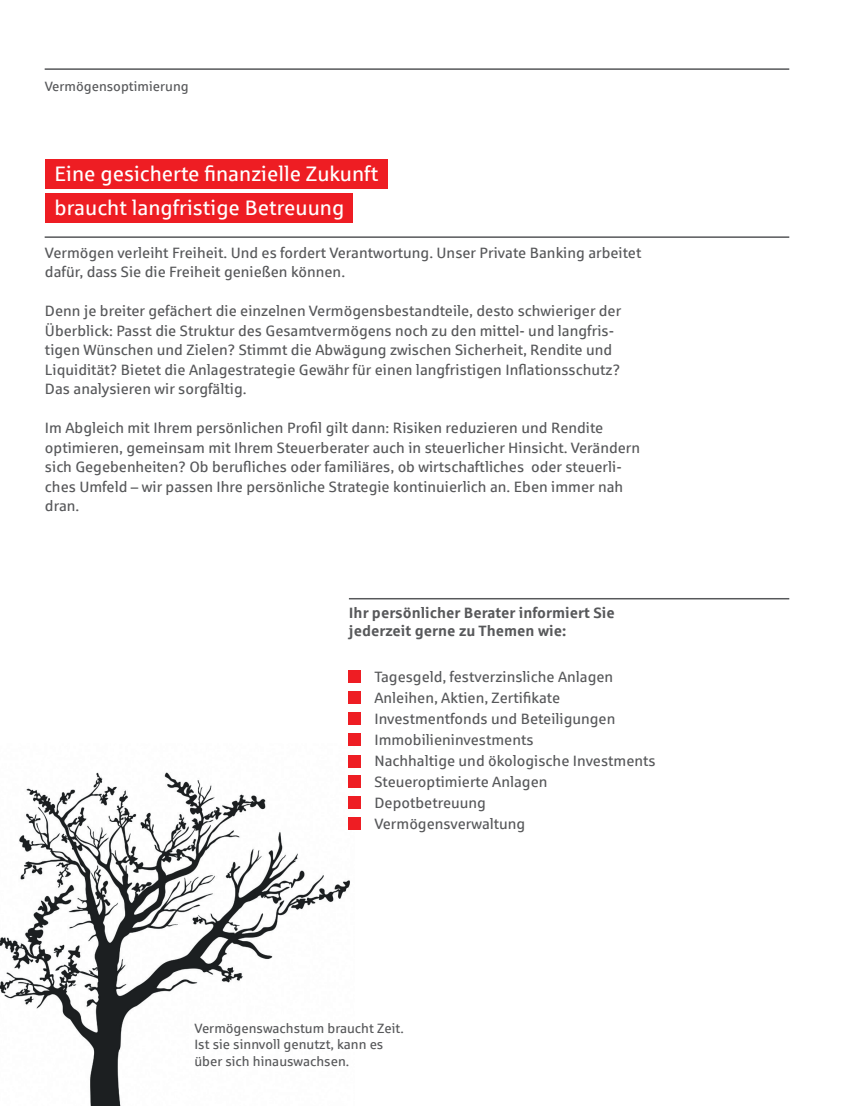
<style>
.page{position:relative;width:851px;height:1106px;background:#fff}
.page>*{position:absolute;margin:0;border:0;box-sizing:border-box;transform-origin:0 0}
.t1{font:21px "Sparkasse Rg";color:#fff}
.t2{font:15px/19.5px "Sparkasse Rg";color:#57585a}
.t3{font:700 15px "Sparkasse Rg";color:#57585a}
.t4{font:13.5px "Sparkasse Rg";color:#57585a}
</style>
<div class="page">
<img style="left:0;top:743px;width:354px;height:363px">
<hr style="left:45px;top:68px;width:744px;height:2px;background:#57585a">
<div style="left:45px;top:159px;width:342px;height:30px;background:#ee1d23"></div>
<div style="left:45px;top:193px;width:307px;height:30px;background:#ee1d23"></div>
<hr style="left:45px;top:236px;width:744px;height:2px;background:#57585a">
<hr style="left:349px;top:598px;width:440px;height:1px;background:#57585a">
<div style="left:349px;top:670px;width:12px;height:12px;background:#ee1d23"></div>
<div style="left:349px;top:691px;width:12px;height:12px;background:#ee1d23"></div>
<div style="left:349px;top:712px;width:12px;height:12px;background:#ee1d23"></div>
<div style="left:349px;top:733px;width:12px;height:13px;background:#ee1d23"></div>
<div style="left:349px;top:755px;width:12px;height:12px;background:#ee1d23"></div>
<div style="left:349px;top:775px;width:12px;height:12px;background:#ee1d23"></div>
<div style="left:349px;top:796px;width:12px;height:12px;background:#ee1d23"></div>
<div style="left:349px;top:817px;width:12px;height:13px;background:#ee1d23"></div>
<p class="t4" style="left:45px;top:78px;width:145px">Vermögensoptimierung</p>
<p class="t1" style="left:55px;top:161px;width:325px">Eine gesicherte finanzielle Zukunft</p>
<p class="t1" style="left:55px;top:195px;width:291px">braucht langfristige Betreuung</p>
<p class="t2" style="left:45px;top:242px;width:597px">Vermögen verleiht Freiheit. Und es fordert Verantwortung. Unser Private Banking arbeitet dafür, dass Sie die Freiheit genießen können.</p>
<p class="t2" style="left:45px;top:301px;width:577px">Denn je breiter gefächert die einzelnen Vermögensbestandteile, desto schwieriger der Überblick: Passt die Struktur des Gesamtvermögens noch zu den mittel- und langfris&shy;tigen Wünschen und Zielen? Stimmt die Abwägung zwischen Sicherheit, Rendite und Liquidität? Bietet die Anlagestrategie Gewähr für einen langfristigen Inflationsschutz?<br>Das analysieren wir sorgfältig.</p>
<p class="t2" style="left:45px;top:418px;width:596px">Im Abgleich mit Ihrem persönlichen Profil gilt dann: Risiken reduzieren und Rendite optimieren, gemeinsam mit Ihrem Steuerberater auch in steuerlicher Hinsicht. Verändern sich Gegebenheiten? Ob berufliches oder familiäres, ob wirtschaftliches oder steuerli&shy;ches Umfeld – wir passen Ihre persönliche Strategie kontinuierlich an. Eben immer nah dran.</p>
<p class="t3" style="left:349px;top:603px;width:267px">Ihr persönlicher Berater informiert Sie</p>
<p class="t3" style="left:349px;top:621px;width:219px">jederzeit gerne zu Themen wie:</p>
<p class="t2" style="left:374px;top:667px;width:240px">Tagesgeld, festverzinsliche Anlagen</p>
<p class="t2" style="left:374px;top:688px;width:187px">Anleihen, Aktien, Zertifikate</p>
<p class="t2" style="left:374px;top:709px;width:242px">Investmentfonds und Beteiligungen</p>
<p class="t2" style="left:374px;top:730px;width:161px">Immobilieninvestments</p>
<p class="t2" style="left:374px;top:751px;width:283px">Nachhaltige und ökologische Investments</p>
<p class="t2" style="left:374px;top:772px;width:174px">Steueroptimierte Anlagen</p>
<p class="t2" style="left:374px;top:793px;width:113px">Depotbetreuung</p>
<p class="t2" style="left:374px;top:814px;width:152px">Vermögensverwaltung</p>
<p class="t4" style="left:194px;top:1020px;width:211px">Vermögenswachstum braucht Zeit.</p>
<p class="t4" style="left:194px;top:1036px;width:190px">Ist sie sinnvoll genutzt, kann es</p>
<p class="t4" style="left:194px;top:1052px;width:156px">über sich hinauswachsen.</p>
</div>
